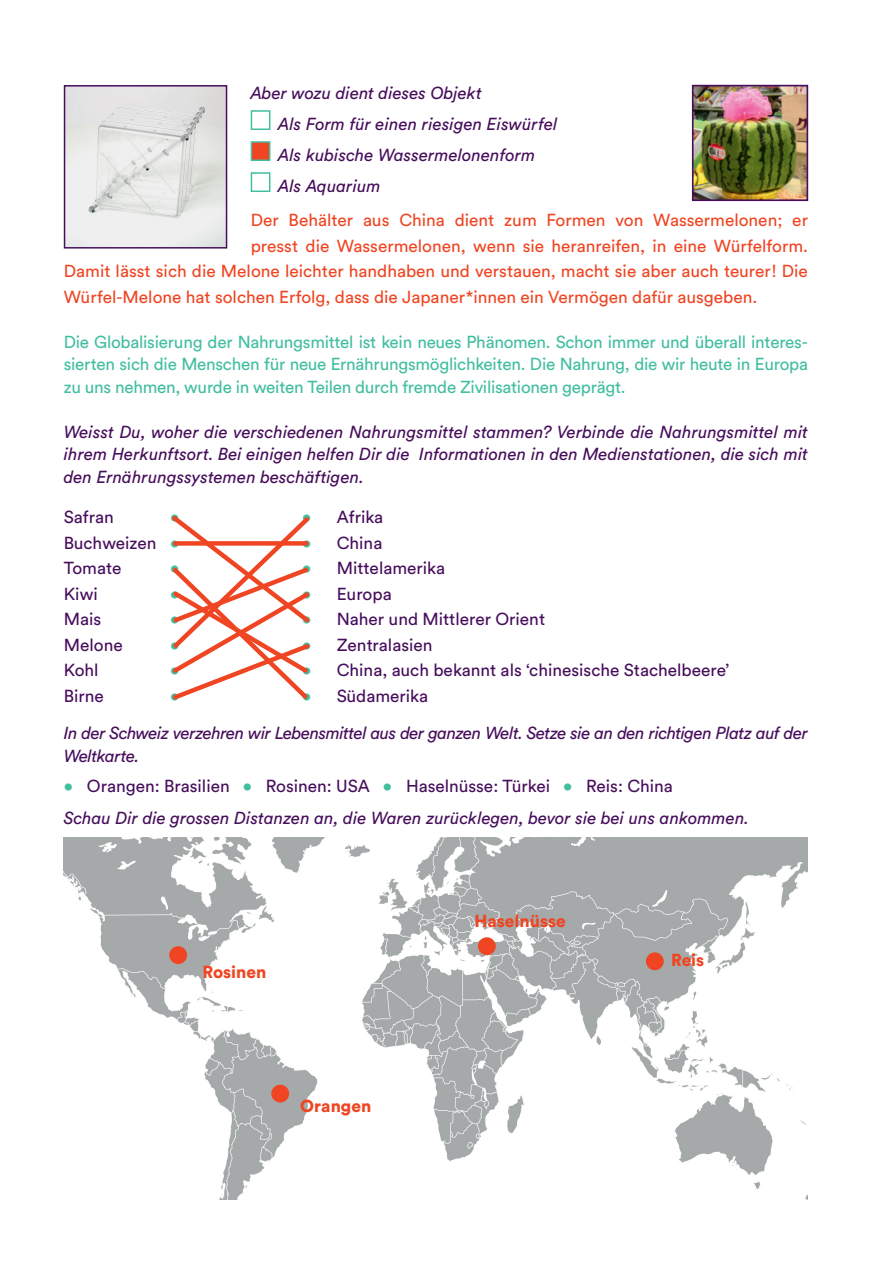
<style>
.page{position:relative;width:893px;height:1263px;background:#fff}
.page>*{position:absolute;margin:0;border:0;box-sizing:border-box;transform-origin:0 0}
.texte{font:italic 17.25px/22.5px "Circular Pro";color:#470e5c;text-align:justify}
.texte-2{font:17.25px "Circular Pro";color:#ef4522}
.texte-3{font:17.25px "Circular Pro";color:#470e5c}
.texte-4{font:17.25px/22.5px "Circular Pro";letter-spacing:-.015em;color:#42bea0;text-align:justify}
.texte-5{font:italic 17.25px/22.5px "Circular Pro";letter-spacing:-.03em;color:#470e5c}
.texte-6{font:900 17.25px "Circular Pro";color:#ef4522}
.texte-7{font:italic 17.25px "Circular Pro";color:#42bea0}
.s1{font-style:italic;color:#42bea0}
</style>
<div class="page">
<img style="left:64px;top:838px;width:744px;height:361px">
<div style="left:271px;top:1085px;width:18px;height:17px;background:#ef4522;border-radius:50%"></div>
<div style="left:169px;top:946px;width:18px;height:18px;background:#ef4522;border-radius:50%"></div>
<div style="left:478px;top:937px;width:18px;height:18px;background:#ef4522;border-radius:50%"></div>
<div style="left:646px;top:952px;width:18px;height:18px;background:#ef4522;border-radius:50%"></div>
<div style="left:251px;top:110px;width:19px;height:20px;border:2px solid #42bea0"></div>
<div style="left:251px;top:141px;width:19px;height:20px;background:#ef4522;border:2px solid #42bea0"></div>
<div style="left:251px;top:172px;width:19px;height:20px;border:2px solid #42bea0"></div>
<svg style="left:172px;top:516px;width:138px;height:184px"></svg>
<img style="left:67px;top:88px;width:157px;height:158px">
<div style="left:64px;top:85px;width:163px;height:164px;border:2px solid #470e5c"></div>
<img style="left:695px;top:88px;width:110px;height:110px">
<div style="left:692px;top:85px;width:116px;height:116px;border:2px solid #470e5c"></div>
<p class="texte" style="left:251px;top:81px;width:233px">Aber wozu dient dieses Objekt</p>
<p class="texte" style="left:278px;top:112px;width:281px">Als Form für einen riesigen Eiswürfel</p>
<p class="texte" style="left:278px;top:143px;width:259px">Als kubische Wassermelonenform</p>
<p class="texte" style="left:278px;top:174px;width:104px">Als Aquarium</p>
<p class="texte-2" style="left:251px;top:208px;width:559px">Der Behälter aus China dient zum Formen von Wassermelonen; er</p>
<p class="texte-2" style="left:251px;top:234px;width:559px">presst die Wassermelonen, wenn sie heranreifen, in eine Würfelform.</p>
<p class="texte-2" style="left:64px;top:259px;width:746px">Damit lässt sich die Melone leichter handhaben und verstauen, macht sie aber auch teurer! Die</p>
<p class="texte-2" style="left:64px;top:285px;width:695px">Würfel-Melone hat solchen Erfolg, dass die Japaner*innen ein Vermögen dafür ausgeben.</p>
<p class="texte-4" style="left:64px;top:329px;width:746px">Die Globalisierung der Nahrungsmittel ist kein neues Phänomen. Schon immer und überall interes&shy;sierten sich die Menschen für neue Ernährungsmöglichkeiten. Die Nahrung, die wir heute in Europa zu uns nehmen, wurde in weiten Teilen durch fremde Zivilisationen geprägt.</p>
<p class="texte" style="left:64px;top:419px;width:746px">Weisst Du, woher die verschiedenen Nahrungsmittel stammen? Verbinde die Nahrungsmittel mit ihrem Herkunftsort. Bei einigen helfen Dir die Informationen in den Medienstationen, die sich mit den Ernährungssystemen beschäftigen.</p>
<p class="texte-3" style="left:64px;top:505px;width:52px">Safran</p>
<p class="texte-7" style="left:170px;top:505px;width:11px">•</p>
<p class="texte-3" style="left:302px;top:505px;width:82px"><span class="s1">•</span> Afrika</p>
<p class="texte-3" style="left:64px;top:531px;width:118px">Buchweizen <span class="s1">•</span></p>
<p class="texte-3" style="left:302px;top:531px;width:82px"><span class="s1">•</span> China</p>
<p class="texte-3" style="left:64px;top:556px;width:59px">Tomate</p>
<p class="texte-7" style="left:170px;top:556px;width:11px">•</p>
<p class="texte-3" style="left:302px;top:556px;width:144px"><span class="s1">•</span> Mittelamerika</p>
<p class="texte-3" style="left:64px;top:582px;width:35px">Kiwi</p>
<p class="texte-7" style="left:170px;top:582px;width:11px">•</p>
<p class="texte-3" style="left:302px;top:582px;width:91px"><span class="s1">•</span> Europa</p>
<p class="texte-3" style="left:64px;top:607px;width:39px">Mais</p>
<p class="texte-7" style="left:170px;top:607px;width:11px">•</p>
<p class="texte-3" style="left:302px;top:607px;width:244px"><span class="s1">•</span> Naher und Mittlerer Orient</p>
<p class="texte-3" style="left:64px;top:633px;width:60px">Melone</p>
<p class="texte-7" style="left:170px;top:633px;width:11px">•</p>
<p class="texte-3" style="left:302px;top:633px;width:132px"><span class="s1">•</span> Zentralasien</p>
<p class="texte-3" style="left:64px;top:658px;width:36px">Kohl</p>
<p class="texte-7" style="left:170px;top:658px;width:11px">•</p>
<p class="texte-3" style="left:302px;top:658px;width:428px"><span class="s1">•</span> China, auch bekannt als ‘chinesische Stachelbeere’</p>
<p class="texte-3" style="left:64px;top:684px;width:42px">Birne</p>
<p class="texte-7" style="left:170px;top:684px;width:11px">•</p>
<p class="texte-3" style="left:302px;top:684px;width:127px"><span class="s1">•</span> Südamerika</p>
<p class="texte-5" style="left:64px;top:721px;width:746px">In der Schweiz verzehren wir Lebensmittel aus der ganzen Welt. Setze sie an den richtigen Platz auf der<br>Weltkarte.</p>
<p class="texte-3" style="left:64px;top:774px;width:611px"><span class="s1">•</span> Orangen: Brasilien <span class="s1">•</span> Rosinen: USA <span class="s1">•</span> Haselnüsse: Türkei <span class="s1">•</span> Reis: China</p>
<p class="texte" style="left:64px;top:806px;width:687px">Schau Dir die grossen Distanzen an, die Waren zurücklegen, bevor sie bei uns ankommen.</p>
<p class="texte-6" style="left:202px;top:960px;width:65px">Rosinen</p>
<p class="texte-6" style="left:300px;top:1093px;width:73px">Orangen</p>
<p class="texte-6" style="left:475px;top:909px;width:93px">Haselnüsse</p>
<p class="texte-6" style="left:671px;top:948px;width:35px">Reis</p>
</div>
